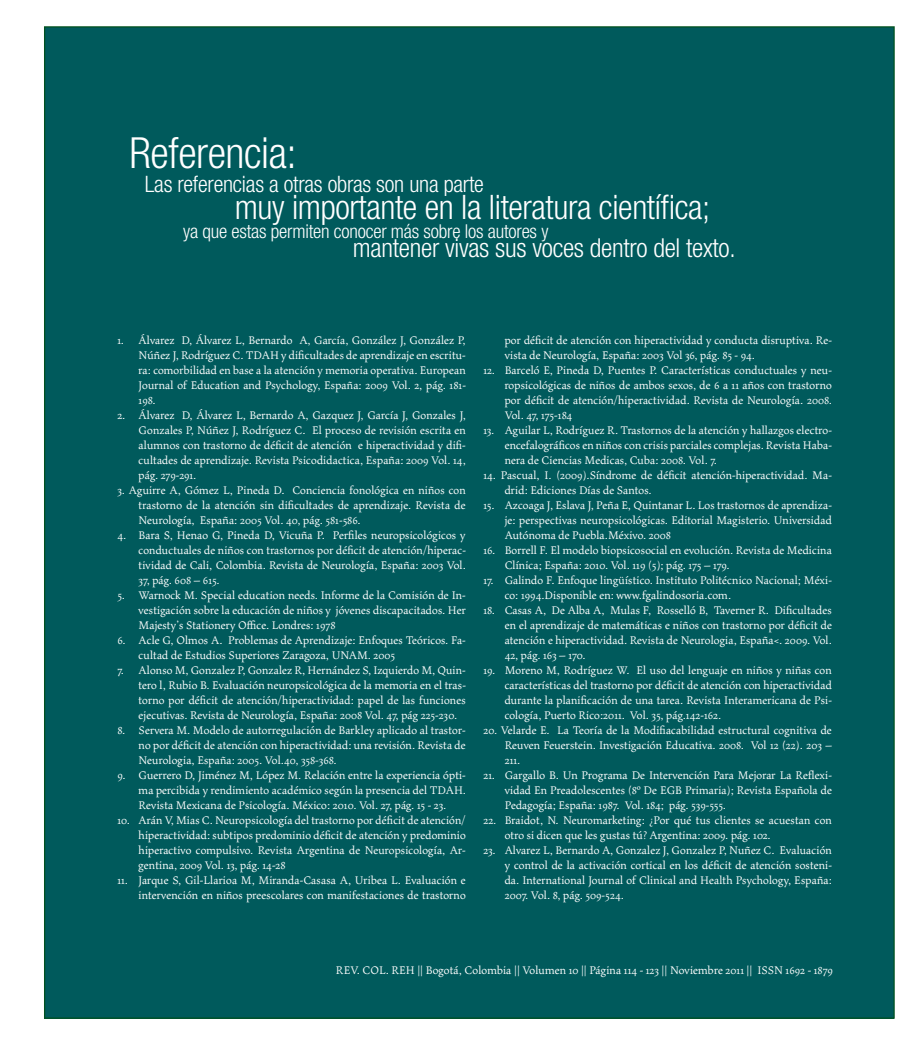
<style>
.page{position:relative;width:921px;height:1045px;background:#fff}
.page>*{position:absolute;margin:0;border:0;box-sizing:border-box;transform-origin:0 0}
.t1{font:300 condensed 42.88px "Helvetica Neue LT Std";letter-spacing:-.01em;color:#fff}
.t2{font:300 condensed 33.75px "Helvetica Neue LT Std";letter-spacing:-.01em;color:#fff}
.t3{font:300 condensed 26.12px "Helvetica Neue LT Std";letter-spacing:-.01em;color:#fff}
.t4{font:300 condensed 22.62px "Helvetica Neue LT Std";letter-spacing:-.01em;color:#fff}
.t5{font:300 condensed 19.25px "Helvetica Neue LT Std";letter-spacing:-.01em;color:#fff}
.t6{font:12.5px/15px "Maiola Pro";color:#fff;text-align:justify}
</style>
<div class="page">
<div style="left:45px;top:27px;width:849px;height:991px;background:#005a5c"></div>
<h1 class="t1" style="left:130px;top:128px;width:169px">Referencia:</h1>
<h3 class="t4" style="left:145px;top:171px;width:340px">Las referencias a otras obras son una parte</h3>
<h2 class="t2" style="left:235px;top:188px;width:477px">muy importante en la literatura científica;</h2>
<h3 class="t5" style="left:183px;top:220px;width:367px">ya que estas permiten conocer más sobre los autores y</h3>
<h3 class="t3" style="left:353px;top:233px;width:384px">mantener vivas sus voces dentro del texto.</h3>
<p class="t6" style="left:139px;top:333px;width:329px;text-indent:-21px">1. Álvarez D, Álvarez L, Bernardo A, García, González J, González P, Núñez J, Rodríguez C. TDAH y dificultades de aprendizaje en escritu&shy;ra: comorbilidad en base a la atención y memoria operativa. European Journal of Education and Psychology, España: 2009 Vol. 2, pág. 181- 198.</p>
<p class="t6" style="left:139px;top:408px;width:329px;text-indent:-21px">2. Álvarez D, Álvarez L, Bernardo A, Gazquez J, García J, Gonzales J, Gonzales P, Núñez J, Rodríguez C. El proceso de revisión escrita en alumnos con trastorno de déficit de atención e hiperactividad y difi&shy;cultades de aprendizaje. Revista Psicodidactica, España: 2009 Vol. 14, pág. 279-291.</p>
<p class="t6" style="left:139px;top:483px;width:329px;text-indent:-21px">3. Aguirre A, Gómez L, Pineda D. Conciencia fonológica en niños con trastorno de la atención sin dificultades de aprendizaje. Revista de Neurología, España: 2005 Vol. 40, pág. 581-586.</p>
<p class="t6" style="left:139px;top:528px;width:329px;text-indent:-21px">4. Bara S, Henao G, Pineda D, Vicuña P. Perfiles neuropsicológicos y conductuales de niños con trastornos por déficit de atención/hiperac&shy;tividad de Cali, Colombia. Revista de Neurología, España: 2003 Vol.<br>37, pág. 608 – 615.</p>
<p class="t6" style="left:139px;top:588px;width:329px;text-indent:-21px">5. Warnock M. Special education needs. Informe de la Comisión de In&shy;vestigación sobre la educación de niños y jóvenes discapacitados. Her Majesty’s Stationery Office. Londres: 1978</p>
<p class="t6" style="left:139px;top:633px;width:329px;text-indent:-21px">6. Acle G, Olmos A. Problemas de Aprendizaje: Enfoques Teóricos. Fa&shy;cultad de Estudios Superiores Zaragoza, UNAM. 2005</p>
<p class="t6" style="left:139px;top:663px;width:329px;text-indent:-21px">7. Alonso M, Gonzalez P, Gonzalez R, Hernández S, Izquierdo M, Quin&shy;tero l, Rubio B. Evaluación neuropsicológica de la memoria en el tras&shy;torno por déficit de atención/hiperactividad: papel de las funciones ejecutivas. Revista de Neurología, España: 2008 Vol. 47, pág 225-230.</p>
<p class="t6" style="left:139px;top:723px;width:329px;text-indent:-21px">8. Servera M. Modelo de autorregulación de Barkley aplicado al trastor&shy;no por déficit de atención con hiperactividad: una revisión. Revista de Neurologia, España: 2005. Vol.40, 358-368.</p>
<p class="t6" style="left:139px;top:768px;width:329px;text-indent:-21px">9. Guerrero D, Jiménez M, López M. Relación entre la experiencia ópti&shy;ma percibida y rendimiento académico según la presencia del TDAH.<br>Revista Mexicana de Psicología. México: 2010. Vol. 27, pág. 15 - 23.</p>
<p class="t6" style="left:139px;top:813px;width:329px;text-indent:-21px">10. Arán V, Mias C. Neuropsicología del trastorno por déficit de atención/ hiperactividad: subtipos predominio déficit de atención y predominio hiperactivo compulsivo. Revista Argentina de Neuropsicología, Ar&shy;gentina, 2009 Vol. 13, pág. 14-28</p>
<p class="t6" style="left:117px;top:873px;width:350px;text-align:right">11. Jarque S, Gil-Llarioa M, Miranda-Casasa A, Uribea L. Evaluación e intervención en niños preescolares con manifestaciones de trastorno</p>
<p class="t6" style="left:504px;top:333px;width:329px">por déficit de atención con hiperactividad y conducta disruptiva. Re&shy;vista de Neurología, España: 2003 Vol 36, pág. 85 - 94.</p>
<p class="t6" style="left:504px;top:363px;width:329px;text-indent:-21px">12. Barceló E, Pineda D, Puentes P. Características conductuales y neu&shy;ropsicológicas de niños de ambos sexos, de 6 a 11 años con trastorno por déficit de atención/hiperactividad. Revista de Neurología. 2008.<br>Vol. 47, 175-184</p>
<p class="t6" style="left:504px;top:423px;width:329px;text-indent:-21px">13. Aguilar L, Rodríguez R. Trastornos de la atención y hallazgos electro&shy;encefalográficos en niños con crisis parciales complejas. Revista Haba&shy;nera de Ciencias Medicas, Cuba: 2008. Vol. 7.</p>
<p class="t6" style="left:504px;top:468px;width:329px;text-indent:-21px">14. Pascual, I. (2009).Síndrome de déficit atención-hiperactividad. Ma&shy;drid: Ediciones Días de Santos.</p>
<p class="t6" style="left:504px;top:498px;width:329px;text-indent:-21px">15. Azcoaga J, Eslava J, Peña E, Quintanar L. Los trastornos de aprendiza&shy;je: perspectivas neuropsicológicas. Editorial Magisterio. Universidad Autónoma de Puebla.Méxivo. 2008</p>
<p class="t6" style="left:504px;top:543px;width:329px;text-indent:-21px">16. Borrell F. El modelo biopsicosocial en evolución. Revista de Medicina<br>Clínica; España: 2010. Vol. 119 (5); pág. 175 – 179.</p>
<p class="t6" style="left:504px;top:573px;width:329px;text-indent:-21px">17. Galindo F. Enfoque lingüístico. Instituto Politécnico Nacional; Méxi&shy;co: 1994.Disponible en: www.fgalindosoria.com.</p>
<p class="t6" style="left:504px;top:603px;width:329px;text-indent:-21px">18. Casas A, De Alba A, Mulas F, Rosselló B, Taverner R. Dificultades en el aprendizaje de matemáticas e niños con trastorno por déficit de atención e hiperactividad. Revista de Neurologia, España&lt;. 2009. Vol.<br>42, pág. 163 – 170.</p>
<p class="t6" style="left:504px;top:663px;width:329px;text-indent:-21px">19. Moreno M, Rodríguez W. El uso del lenguaje en niños y niñas con características del trastorno por déficit de atención con hiperactividad durante la planificación de una tarea. Revista Interamericana de Psi&shy;cología, Puerto Rico:2011. Vol. 35, pág.142-162.</p>
<p class="t6" style="left:504px;top:723px;width:329px;text-indent:-21px">20. Velarde E. La Teoría de la Modifiacabilidad estructural cognitiva de Reuven Feuerstein. Investigación Educativa. 2008. Vol 12 (22). 203 – 211.</p>
<p class="t6" style="left:504px;top:768px;width:329px;text-indent:-21px">21. Gargallo B. Un Programa De Intervención Para Mejorar La Reflexi&shy;vidad En Preadolescentes (8º De EGB Primaria); Revista Española de Pedagogía; España: 1987. Vol. 184; pág. 539-555.</p>
<p class="t6" style="left:504px;top:813px;width:329px;text-indent:-21px">22. Braidot, N. Neuromarketing: ¿Por qué tus clientes se acuestan con otro si dicen que les gustas tú? Argentina: 2009. pág. 102.</p>
<p class="t6" style="left:504px;top:843px;width:329px;text-indent:-21px">23. Alvarez L, Bernardo A, Gonzalez J, Gonzalez P, Nuñez C. Evaluación y control de la activación cortical en los déficit de atención sosteni&shy;da. International Journal of Clinical and Health Psychology, España:<br>2007. Vol. 8, pág. 509-524.</p>
<p class="t6" style="left:336px;top:963px;width:498px">REV. COL. REH || Bogotá, Colombia || Volumen 10 || Página 114 - 123 || Noviembre 2011 || ISSN 1692 - 1879</p>
</div>
